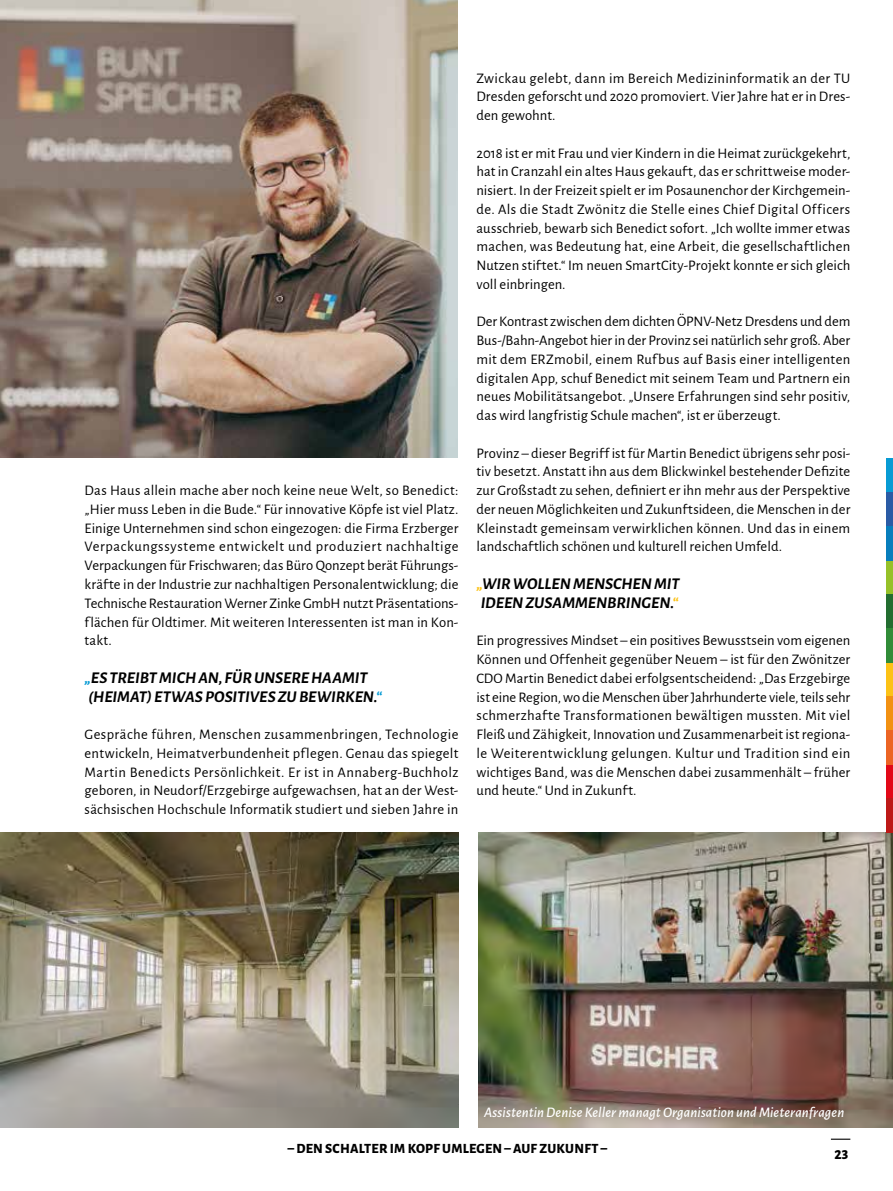
<style>
.page{position:relative;width:893px;height:1191px;background:#fff}
.page>*{position:absolute;margin:0;border:0;box-sizing:border-box;transform-origin:0 0}
.t1{font:italic 700 16.5px/18.8px "Alegreya Sans";letter-spacing:-.005em;color:#000}
.t2{font:14.7px/18.8px "Alegreya Sans";letter-spacing:.005em;color:#000;text-align:justify}
.t3{font:italic 500 14.7px "Alegreya Sans";letter-spacing:.005em;color:#fff}
.t4{font:800 14.7px "Alegreya Sans";color:#000}
.t5{font:800 13.8px "Alegreya Sans";letter-spacing:.02em;color:#000}
.s1{color:#079bd4}
.s2{color:#fcc216}
</style>
<div class="page">
<img style="left:478px;top:833px;width:415px;height:294px">
<img style="left:0;top:833px;width:458px;height:294px">
<img style="left:0;top:0;width:457px;height:458px">
<div style="left:887px;top:458px;width:6px;height:34px;background:#079bd4"></div>
<div style="left:887px;top:662px;width:6px;height:34px;background:#fcc216"></div>
<div style="left:887px;top:560px;width:6px;height:34px;background:#96c129"></div>
<div style="left:887px;top:764px;width:6px;height:35px;background:#e20817"></div>
<div style="left:887px;top:492px;width:6px;height:34px;background:#2a5ba5"></div>
<div style="left:887px;top:696px;width:6px;height:34px;background:#f29112"></div>
<div style="left:887px;top:594px;width:6px;height:34px;background:#236d30"></div>
<div style="left:887px;top:799px;width:6px;height:34px;background:#bd1917"></div>
<div style="left:887px;top:526px;width:6px;height:34px;background:#077ebc"></div>
<div style="left:887px;top:730px;width:6px;height:34px;background:#ec6424"></div>
<div style="left:887px;top:628px;width:6px;height:34px;background:#318c38"></div>
<svg style="left:831px;top:1138px;width:19px;height:1px"></svg>
<p class="t2" style="left:85px;top:480px;width:375px">Das Haus allein mache aber noch keine neue Welt, so Benedict: „Hier muss Leben in die Bude.“ Für innovative Köpfe ist viel Platz.<br>Einige Unternehmen sind schon eingezogen: die Firma Erzberger Verpackungssysteme entwickelt und produziert nachhaltige Verpackungen für Frischwaren; das Büro Qonzept berät Führungs&shy;kräfte in der Industrie zur nachhaltigen Personalentwicklung; die Technische Restauration Werner Zinke GmbH nutzt Präsentations&shy;flächen für Oldtimer. Mit weiteren Interessenten ist man in Kon&shy;takt.</p>
<p class="t1" style="left:85px;top:667px;width:299px"><span class="s1">„</span>ES TREIBT MICH AN, FÜR UNSERE HAAMIT (HEIMAT) ETWAS POSITIVES ZU BEWIRKEN.<span class="s1">“</span></p>
<p class="t2" style="left:85px;top:724px;width:375px">Gespräche führen, Menschen zusammenbringen, Technologie entwickeln, Heimatverbundenheit pflegen. Genau das spiegelt Martin Benedicts Persönlichkeit. Er ist in Annaberg-Buchholz geboren, in Neudorf/Erzgebirge aufgewachsen, hat an der West&shy;sächsischen Hochschule Informatik studiert und sieben Jahre in</p>
<p class="t2" style="left:476px;top:68px;width:375px">Zwickau gelebt, dann im Bereich Medizininformatik an der TU Dresden geforscht und 2020 promoviert. Vier Jahre hat er in Dres&shy;den gewohnt.</p>
<p class="t2" style="left:476px;top:143px;width:375px">2018 ist er mit Frau und vier Kindern in die Heimat zurückgekehrt, hat in Cranzahl ein altes Haus gekauft, das er schrittweise moder&shy;nisiert. In der Freizeit spielt er im Posaunenchor der Kirchgemein&shy;de. Als die Stadt Zwönitz die Stelle eines Chief Digital Officers ausschrieb, bewarb sich Benedict sofort. „Ich wollte immer etwas machen, was Bedeutung hat, eine Arbeit, die gesellschaftlichen Nutzen stiftet.“ Im neuen SmartCity-Projekt konnte er sich gleich voll einbringen.</p>
<p class="t2" style="left:476px;top:311px;width:375px">Der Kontrast zwischen dem dichten ÖPNV-Netz Dresdens und dem Bus-/Bahn-Angebot hier in der Provinz sei natürlich sehr groß. Aber mit dem ERZmobil, einem Rufbus auf Basis einer intelligenten digitalen App, schuf Benedict mit seinem Team und Partnern ein neues Mobilitätsangebot. „Unsere Erfahrungen sind sehr positiv, das wird langfristig Schule machen“, ist er überzeugt.</p>
<p class="t2" style="left:476px;top:443px;width:375px">Provinz – dieser Begriff ist für Martin Benedict übrigens sehr posi&shy;tiv besetzt. Anstatt ihn aus dem Blickwinkel bestehender Defizite zur Großstadt zu sehen, definiert er ihn mehr aus der Perspektive der neuen Möglichkeiten und Zukunftsideen, die Menschen in der Kleinstadt gemeinsam verwirklichen können. Und das in einem landschaftlich schönen und kulturell reichen Umfeld.</p>
<p class="t1" style="left:476px;top:573px;width:205px"><span class="s2">„</span>WIR WOLLEN MENSCHEN MIT<br>IDEEN ZUSAMMENBRINGEN.<span class="s2">“</span></p>
<p class="t2" style="left:476px;top:630px;width:375px">Ein progressives Mindset – ein positives Bewusstsein vom eigenen Können und Offenheit gegenüber Neuem – ist für den Zwönitzer CDO Martin Benedict dabei erfolgsentscheidend: „Das Erzgebirge ist eine Region, wo die Menschen über Jahrhunderte viele, teils sehr schmerzhafte Transformationen bewältigen mussten. Mit viel Fleiß und Zähigkeit, Innovation und Zusammenarbeit ist regiona&shy;le Weiterentwicklung gelungen. Kultur und Tradition sind ein wichtiges Band, was die Menschen dabei zusammenhält – früher und heute.“ Und in Zukunft.</p>
<p class="t3" style="left:484px;top:1102px;width:362px">Assistentin Denise Keller managt Organisation und Mieteranfragen</p>
<p class="t5" style="left:288px;top:1138px;width:321px">– DEN SCHALTER IM KOPF UMLEGEN – AUF ZUKUNFT –</p>
<p class="t4" style="left:834px;top:1143px;width:15px">23</p>
</div>
